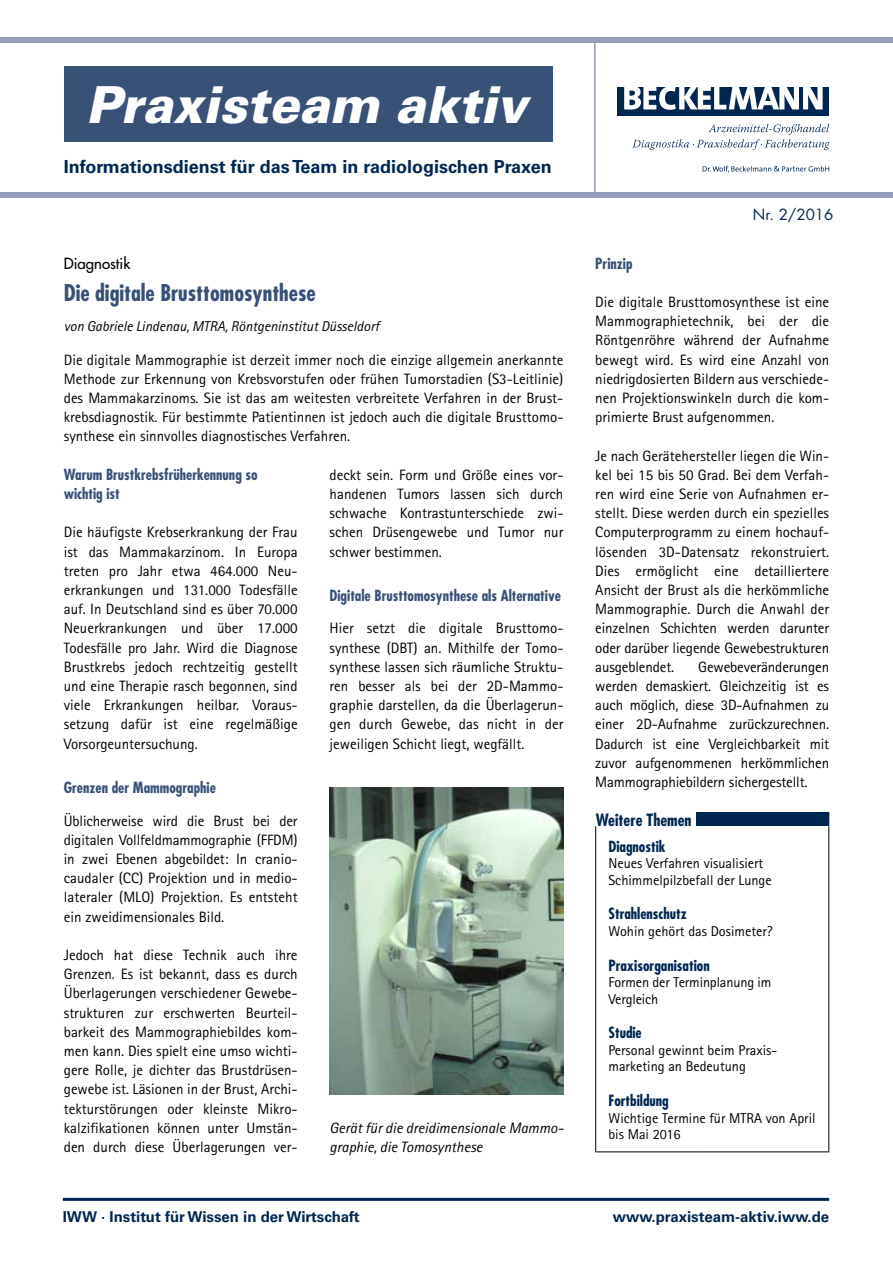
<style>
.page{position:relative;width:893px;height:1263px;background:#fff}
.page>*{position:absolute;margin:0;border:0;box-sizing:border-box;transform-origin:0 0}
.t1{font:italic 900 51px "Univers LT Std";color:#fff}
.t2{font:700 condensed 22.5px "Futura Std";color:#395077}
.t3{font:700 18px "Univers LT Std";color:#002652}
.t4{font:700 condensed 16.5px "Futura Std";color:#002652}
.t5{font:15px/19.2px "Rotis Sans Serif Std";color:#000;text-align:justify}
.t6{font:700 condensed 15px/19.2px "Futura Std";color:#395077}
.t7{font:700 15px "Univers LT Std";color:#002652}
.t8{font:700 condensed 15px "Futura Std";color:#002652}
.t9{font:italic 15px/19.2px "Rotis Sans Serif Std";color:#000}
.t10{font:500 15px "Futura Std";color:#000}
.t11{font:15px "Futura Std";color:#002652}
.t12{font:14.25px/16.5px "Rotis Sans Serif Std";color:#000}
.t13{font:italic 14.25px "Rotis Sans Serif Std";color:#000}
</style>
<div class="page">
<img style="left:330px;top:787px;width:233px;height:307px">
<div style="left:696px;top:812px;width:133px;height:14px;background:#002652"></div>
<hr style="left:828px;top:826px;width:1px;height:325px;background:#000">
<hr style="left:595px;top:826px;width:1px;height:325px;background:#000">
<hr style="left:595px;top:1151px;width:101px;height:1px;background:#000">
<hr style="left:696px;top:1151px;width:133px;height:1px;background:#000">
<div style="left:65px;top:66px;width:488px;height:76px;background:#395077"></div>
<div style="left:618px;top:87px;width:211px;height:29px;background:#002652"></div>
<svg style="left:624px;top:87px;width:199px;height:23px"></svg>
<svg style="left:703px;top:166px;width:126px;height:7px"></svg>
<svg style="left:632px;top:124px;width:197px;height:26px"></svg>
<div style="left:0;top:192px;width:893px;height:5px;background:#969fb9"></div>
<hr style="left:594px;top:42px;width:1px;height:150px;background:#969fb9">
<div style="left:0;top:38px;width:893px;height:5px;background:#969fb9"></div>
<hr style="left:63px;top:1198px;width:766px;height:3px;background:#002652">
<h1 class="t1" style="left:86px;top:72px;width:443px">Praxisteam aktiv</h1>
<p class="t3" style="left:64px;top:156px;width:490px">Informationsdienst für das Team in radiologischen Praxen</p>
<p class="t10" style="left:64px;top:254px;width:68px">Diagnostik</p>
<h2 class="t2" style="left:64px;top:279px;width:254px">Die digitale Brusttomosynthese</h2>
<p class="t13" style="left:64px;top:317px;width:317px">von Gabriele Lindenau, MTRA, Röntgeninstitut Düsseldorf</p>
<p class="t5" style="left:64px;top:350px;width:501px">Die digitale Mammographie ist derzeit immer noch die einzige allgemein anerkannte Methode zur Erkennung von Krebsvorstufen oder frühen Tumorstadien (S3-Leitlinie) des Mammakarzinoms. Sie ist das am weitesten verbreitete Verfahren in der Brust&shy;krebsdiagnostik. Für bestimmte Patientinnen ist jedoch auch die digitale Brusttomo&shy;synthese ein sinnvolles diagnostisches Verfahren.</p>
<p class="t6" style="left:64px;top:465px;width:195px">Warum Brustkrebsfrüherkennung so wichtig ist</p>
<p class="t5" style="left:64px;top:523px;width:235px">Die häufigste Krebserkrankung der Frau ist das Mammakarzinom. In Europa treten pro Jahr etwa 464.000 Neu&shy;erkrankungen und 131.000 Todesfälle auf. In Deutschland sind es über 70.000<br>Neuerkrankungen und über 17.000<br>Todesfälle pro Jahr. Wird die Diagnose Brustkrebs jedoch rechtzeitig gestellt und eine Therapie rasch begonnen, sind viele Erkrankungen heilbar. Voraus&shy;setzung dafür ist eine regelmäßige Vorsorgeuntersuchung.</p>
<p class="t6" style="left:64px;top:778px;width:154px">Grenzen der Mammographie</p>
<p class="t5" style="left:64px;top:811px;width:235px">Üblicherweise wird die Brust bei der digitalen Vollfeldmammographie (FFDM) in zwei Ebenen abgebildet: In cranio&shy;caudaler (CC) Projektion und in medio&shy;lateraler (MLO) Projektion. Es entsteht ein zweidimensionales Bild.</p>
<p class="t5" style="left:64px;top:945px;width:235px">Jedoch hat diese Technik auch ihre Grenzen. Es ist bekannt, dass es durch Überlagerungen verschiedener Gewebe&shy;strukturen zur erschwerten Beurteil&shy;barkeit des Mammographiebildes kom&shy;men kann. Dies spielt eine umso wichti&shy;gere Rolle, je dichter das Brustdrüsen&shy;gewebe ist. Läsionen in der Brust, Archi&shy;tekturstörungen oder kleinste Mikro&shy;kalzifikationen können unter Umstän&shy;den durch diese Überlagerungen ver-</p>
<p class="t5" style="left:330px;top:465px;width:235px">deckt sein. Form und Größe eines vor&shy;handenen Tumors lassen sich durch schwache Kontrastunterschiede zwi&shy;schen Drüsengewebe und Tumor nur schwer bestimmen.</p>
<p class="t6" style="left:330px;top:586px;width:233px">Digitale Brusttomosynthese als Alternative</p>
<p class="t5" style="left:330px;top:619px;width:235px">Hier setzt die digitale Brusttomo&shy;synthese (DBT) an. Mithilfe der Tomo&shy;synthese lassen sich räumliche Struktu&shy;ren besser als bei der 2D-Mammo&shy;graphie darstellen, da die Überlagerun&shy;gen durch Gewebe, das nicht in der jeweiligen Schicht liegt, wegfällt.</p>
<p class="t9" style="left:330px;top:1118px;width:235px">Gerät für die dreidimensionale Mammo&shy;graphie, die Tomosynthese</p>
<p class="t7" style="left:63px;top:1207px;width:298px">IWW . Institut für Wissen in der Wirtschaft</p>
<p class="t11" style="left:753px;top:205px;width:82px">Nr. 2/2016</p>
<p class="t6" style="left:595px;top:254px;width:39px">Prinzip</p>
<p class="t5" style="left:595px;top:292px;width:235px">Die digitale Brusttomosynthese ist eine Mammographietechnik, bei der die Röntgenröhre während der Aufnahme bewegt wird. Es wird eine Anzahl von niedrigdosierten Bildern aus verschiede&shy;nen Projektionswinkeln durch die kom&shy;primierte Brust aufgenommen.</p>
<p class="t5" style="left:595px;top:446px;width:235px">Je nach Gerätehersteller liegen die Win&shy;kel bei 15 bis 50 Grad. Bei dem Verfah&shy;ren wird eine Serie von Aufnahmen er&shy;stellt. Diese werden durch ein spezielles Computerprogramm zu einem hochauf&shy;lösenden 3D-Datensatz rekonstruiert.<br>Dies ermöglicht eine detailliertere Ansicht der Brust als die herkömmliche Mammographie. Durch die Anwahl der einzelnen Schichten werden darunter oder darüber liegende Gewebestrukturen ausgeblendet.</p>
<p class="t5" style="left:595px;top:657px;width:235px;text-indent:103px">Gewebeveränderungen werden demaskiert. Gleichzeitig ist es auch möglich, diese 3D-Aufnahmen zu einer 2D-Aufnahme zurückzurechnen.<br>Dadurch ist eine Vergleichbarkeit mit zuvor aufgenommenen herkömmlichen Mammographiebildern sichergestellt.</p>
<p class="t4" style="left:596px;top:809px;width:97px">Weitere Themen</p>
<p class="t8" style="left:608px;top:837px;width:59px">Diagnostik</p>
<p class="t12" style="left:608px;top:855px;width:165px">Neues Verfahren visualisiert<br>Schimmelpilzbefall der Lunge</p>
<p class="t8" style="left:608px;top:904px;width:80px">Strahlenschutz</p>
<p class="t12" style="left:608px;top:923px;width:166px">Wohin gehört das Dosimeter?</p>
<p class="t8" style="left:608px;top:956px;width:103px">Praxisorganisation</p>
<p class="t12" style="left:608px;top:974px;width:165px">Formen der Terminplanung im<br>Vergleich</p>
<p class="t8" style="left:608px;top:1023px;width:35px">Studie</p>
<p class="t12" style="left:608px;top:1042px;width:169px">Personal gewinnt beim Praxis&shy;marketing an Bedeutung</p>
<p class="t8" style="left:608px;top:1091px;width:62px">Fortbildung</p>
<p class="t12" style="left:608px;top:1109px;width:209px">Wichtige Termine für MTRA von April bis Mai 2016</p>
<p class="t7" style="left:613px;top:1207px;width:218px">www.praxisteam-aktiv.iww.de</p>
</div>
